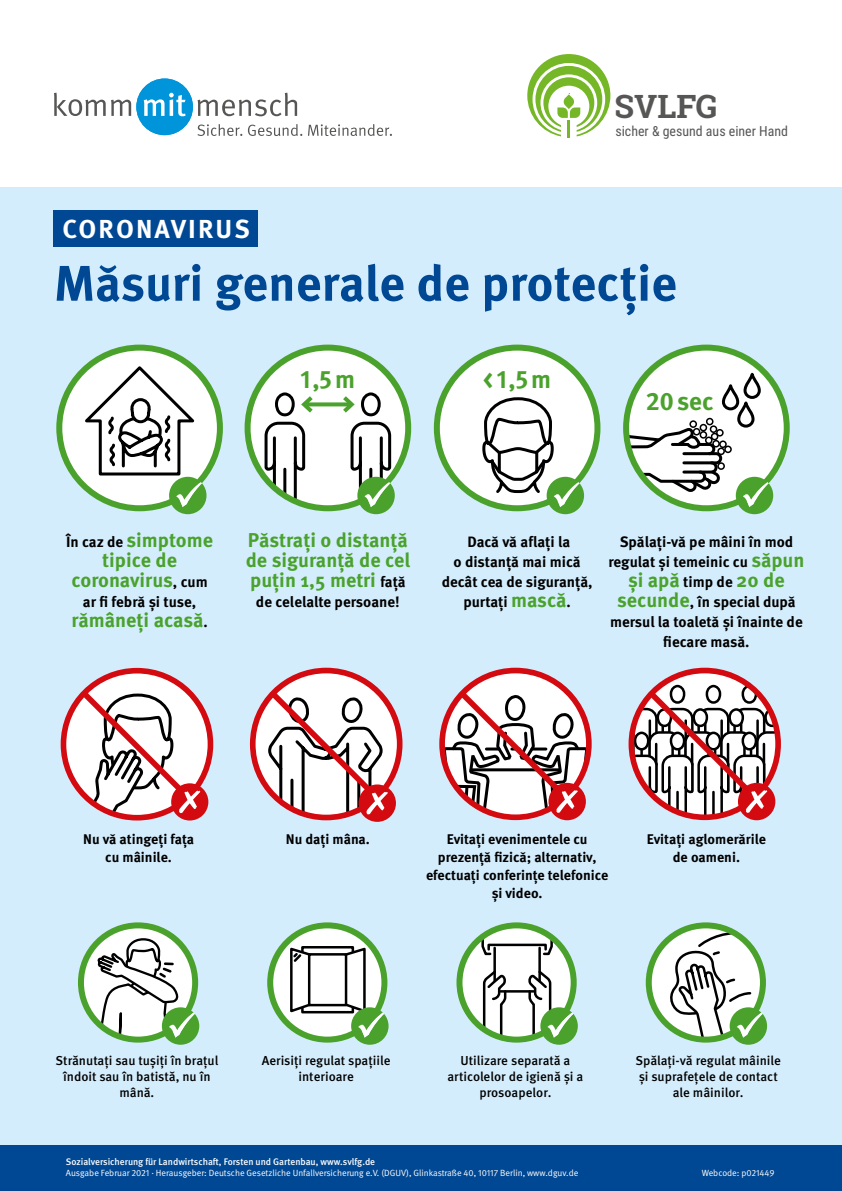
<style>
.page{position:relative;width:842px;height:1191px;background:#fff}
.page>*{position:absolute;margin:0;border:0;box-sizing:border-box;transform-origin:0 0}
.t1{font:700 50px "Meta Pro";color:#004893}
.t2{font:700 32.4px "Roboto Slab";color:#565655}
.t3{font:700 26px "Meta Pro";letter-spacing:.08em;color:#fff}
.t4{font:700 25.3px "DGUV Meta";letter-spacing:.06em;color:#4aa22c}
.t5{font:700 20px/20px "Meta Pro";color:#4aa22c}
.t6{font:700 15px/20px "Meta Pro";color:#000;text-align:center}
.t7{font:700 14px/18px "Meta Pro";color:#000;text-align:center}
.t8{font:13.9px "Roboto Condensed";color:#565655}
.t9{font:500 13px/16px "Meta Pro";color:#000;text-align:center}
.t10{font:500 9.5px "DGUV Meta";color:#fff}
.t11{font:9px "DGUV Meta";color:#fff}
.s1{font-size:15px;color:#000}
.s2{font-size:20px;color:#4aa22c}
</style>
<div class="page">
<div style="left:0;top:187px;width:842px;height:1004px;background:#d4edfc"></div>
<div style="left:0;top:1145px;width:842px;height:46px;background:#004893"></div>
<div style="left:136px;top:78px;width:57px;height:57px;background:#0095db;border-radius:50%"></div>
<svg style="left:54px;top:93px;width:77px;height:23px"></svg>
<svg style="left:144px;top:93px;width:42px;height:23px"></svg>
<svg style="left:197px;top:93px;width:100px;height:23px"></svg>
<svg style="left:197px;top:124px;width:45px;height:12px"></svg>
<svg style="left:248px;top:124px;width:54px;height:12px"></svg>
<svg style="left:308px;top:124px;width:84px;height:12px"></svg>
<svg style="left:631px;top:670px;width:147px;height:147px"></svg>
<div style="left:628px;top:667px;width:153px;height:153px;border:6px solid #d40a11;border-radius:50%"></div>
<div style="left:738px;top:783px;width:37px;height:37px;background:#d40a11;border-radius:50%"></div>
<svg style="left:631px;top:683px;width:147px;height:134px;background:#c1a1a4"></svg>
<div style="left:54px;top:210px;width:204px;height:37px;background:#004893"></div>
<div style="left:248px;top:347px;width:160px;height:161px;background:#fff;border-radius:50%"></div>
<div style="left:245px;top:344px;width:166px;height:167px;border:6px solid #4aa22c;border-radius:50%"></div>
<svg style="left:317px;top:402px;width:22px;height:4px"></svg>
<svg style="left:263px;top:392px;width:54px;height:109px"></svg>
<svg style="left:339px;top:392px;width:56px;height:122px"></svg>
<div style="left:626px;top:347px;width:161px;height:161px;background:#fff;border-radius:50%"></div>
<svg style="left:626px;top:425px;width:98px;height:69px"></svg>
<div style="left:705px;top:436px;width:7px;height:8px;border:2px solid #000;border-radius:50%"></div>
<div style="left:711px;top:433px;width:7px;height:7px;border:2px solid #000;border-radius:50%"></div>
<div style="left:716px;top:429px;width:8px;height:7px;border:2px solid #000;border-radius:50%"></div>
<div style="left:710px;top:425px;width:7px;height:8px;border:2px solid #000;border-radius:50%"></div>
<div style="left:717px;top:447px;width:8px;height:8px;border:2px solid #000;border-radius:50%"></div>
<div style="left:719px;top:440px;width:8px;height:8px;border:2px solid #000;border-radius:50%"></div>
<div style="left:724px;top:445px;width:8px;height:8px;border:2px solid #000;border-radius:50%"></div>
<div style="left:717px;top:462px;width:8px;height:8px;border:2px solid #000;border-radius:50%"></div>
<div style="left:699px;top:424px;width:8px;height:7px;border:2px solid #000;border-radius:50%"></div>
<div style="left:706px;top:418px;width:7px;height:7px;border:2px solid #000;border-radius:50%"></div>
<div style="left:689px;top:420px;width:8px;height:8px;border:2px solid #000;border-radius:50%"></div>
<div style="left:712px;top:440px;width:8px;height:7px;border:2px solid #000;border-radius:50%"></div>
<div style="left:699px;top:431px;width:8px;height:7px;border:2px solid #000;border-radius:50%"></div>
<div style="left:693px;top:428px;width:7px;height:7px;border:2px solid #000;border-radius:50%"></div>
<div style="left:623px;top:344px;width:167px;height:167px;border:6px solid #4aa22c;border-radius:50%"></div>
<div style="left:737px;top:401px;width:17px;height:26px;border:3px solid #000;border-radius:7px"></div>
<div style="left:722px;top:384px;width:17px;height:26px;border:3px solid #000;border-radius:7px"></div>
<div style="left:743px;top:373px;width:18px;height:26px;border:3px solid #000;border-radius:7px"></div>
<svg style="left:736px;top:477px;width:37px;height:37px"></svg>
<svg style="left:442px;top:670px;width:147px;height:147px"></svg>
<div style="left:439px;top:667px;width:153px;height:153px;border:6px solid #d40a11;border-radius:50%"></div>
<div style="left:548px;top:783px;width:38px;height:37px;background:#d40a11;border-radius:50%"></div>
<svg style="left:442px;top:683px;width:147px;height:129px;background:#cfb2b5"></svg>
<svg style="left:253px;top:670px;width:147px;height:147px;background:#f5cacc"></svg>
<div style="left:250px;top:667px;width:152px;height:153px;border:6px solid #d40a11;border-radius:50%"></div>
<div style="left:359px;top:784px;width:37px;height:38px;background:#d40a11;border-radius:50%"></div>
<svg style="left:265px;top:686px;width:123px;height:128px;background:#d9c1c2"></svg>
<svg style="left:63px;top:670px;width:147px;height:147px;background:#f5cbcd"></svg>
<div style="left:61px;top:668px;width:152px;height:152px;border:6px solid #d40a11;border-radius:50%"></div>
<div style="left:171px;top:783px;width:37px;height:37px;background:#d40a11;border-radius:50%"></div>
<svg style="left:77px;top:686px;width:123px;height:131px;background:#dcc2c3"></svg>
<svg style="left:81px;top:925px;width:114px;height:114px"></svg>
<div style="left:78px;top:922px;width:120px;height:120px;border:6px solid #4aa22c;border-radius:50%"></div>
<svg style="left:95px;top:927px;width:104px;height:117px;background:#bfd2be"></svg>
<svg style="left:649px;top:925px;width:114px;height:114px"></svg>
<div style="left:646px;top:922px;width:120px;height:120px;border:6px solid #4aa22c;border-radius:50%"></div>
<svg style="left:668px;top:930px;width:99px;height:114px;background:#bed0bc"></svg>
<div style="left:459px;top:925px;width:115px;height:114px;background:#fff;border-radius:50%"></div>
<hr style="left:538px;top:948px;width:3px;height:33px;background:#000">
<svg style="left:482px;top:971px;width:26px;height:67px"></svg>
<hr style="left:501px;top:990px;width:33px;height:2px;background:#000">
<hr style="left:493px;top:948px;width:3px;height:33px;background:#000">
<svg style="left:480px;top:936px;width:13px;height:20px"></svg>
<svg style="left:542px;top:936px;width:12px;height:20px"></svg>
<div style="left:487px;top:943px;width:60px;height:7px;border:2px solid #000"></div>
<div style="left:456px;top:922px;width:121px;height:120px;border:6px solid #4aa22c;border-radius:50%"></div>
<svg style="left:521px;top:968px;width:57px;height:76px"></svg>
<svg style="left:270px;top:925px;width:114px;height:114px;background:#e5f1e0"></svg>
<div style="left:302px;top:947px;width:51px;height:65px;background:#fff"></div>
<div style="left:301px;top:946px;width:53px;height:67px;border:2px solid #000"></div>
<svg style="left:289px;top:945px;width:23px;height:69px"></svg>
<div style="left:309px;top:954px;width:37px;height:51px;background:#fff"></div>
<div style="left:308px;top:953px;width:39px;height:53px;border:2px solid #000"></div>
<div style="left:267px;top:922px;width:120px;height:120px;border:6px solid #4aa22c;border-radius:50%"></div>
<svg style="left:343px;top:945px;width:46px;height:99px"></svg>
<svg style="left:59px;top:347px;width:161px;height:161px;background:#dbecd6"></svg>
<div style="left:56px;top:344px;width:167px;height:167px;border:6px solid #4aa22c;border-radius:50%"></div>
<svg style="left:79px;top:344px;width:127px;height:171px;background:#cbd8cc"></svg>
<div style="left:437px;top:347px;width:160px;height:161px;background:#fff;border-radius:50%"></div>
<div style="left:434px;top:344px;width:166px;height:167px;border:6px solid #4aa22c;border-radius:50%"></div>
<svg style="left:481px;top:397px;width:103px;height:117px"></svg>
<svg style="left:527px;top:54px;width:83px;height:83px"></svg>
<h3 class="t3" style="left:62px;top:209px;width:189px">CORONAVIRUS</h3>
<h2 class="t2" style="left:614px;top:84px;width:104px">SVLFG</h2>
<p class="t8" style="left:615px;top:121px;width:174px">sicher &amp; gesund aus einer Hand</p>
<h1 class="t1" style="left:54px;top:244px;width:625px">Măsuri generale de protecție</h1>
<h3 class="t4" style="left:301px;top:364px;width:56px">1,5m</h3>
<h3 class="t4" style="left:483px;top:364px;width:70px">&lt; 1,5m</h3>
<h3 class="t4" style="left:646px;top:386px;width:69px">20sec</h3>
<h3 class="t5" style="left:66px;top:528px;width:149px;text-align:center"><span class="s1">În caz de</span> simptome tipice de coronavirus<span class="s1">, cum</span></h3>
<p class="t6" style="left:83px;top:590px;width:115px">ar fi febră și tuse,</p>
<h3 class="t5" style="left:71px;top:608px;width:138px">rămâneţi acasă<span class="s1">.</span></h3>
<h3 class="t5" style="left:246px;top:528px;width:166px">Păstrați o distanță de siguranţă de cel puțin 1,5 metri <span class="s1">față</span></h3>
<p class="t6" style="left:256px;top:590px;width:145px">de celelalte persoane!</p>
<p class="t6" style="left:442px;top:531px;width:152px">Dacă vă aflaţi la<br>o distanţă mai mică decât cea de siguranţă, purtați <span class="s2">mască</span>.</p>
<p class="t6" style="left:608px;top:531px;width:197px">Spălați-vă pe mâini în mod regulat și temeinic cu <span class="s2">săpun</span></p>
<h3 class="t5" style="left:628px;top:569px;width:158px">și apă <span class="s1">timp de</span> 20 de</h3>
<p class="t6" style="left:610px;top:591px;width:194px"><span class="s2">secunde</span>, în special după mersul la toaletă și înainte de fiecare masă.</p>
<p class="t7" style="left:286px;top:829px;width:86px">Nu dați mâna.</p>
<p class="t7" style="left:83px;top:829px;width:112px">Nu vă atingeți fața cu mâinile.</p>
<p class="t7" style="left:426px;top:829px;width:184px">Evitaţi evenimentele cu prezenţă fizică; alternativ, efectuaţi conferinţe telefonice și video.</p>
<p class="t7" style="left:647px;top:829px;width:121px">Evitaţi aglomerările de oameni.</p>
<p class="t9" style="left:56px;top:1052px;width:164px">Strănutați sau tușiți în brațul îndoit sau în batistă, nu în mână.</p>
<p class="t9" style="left:635px;top:1052px;width:147px">Spălaţi-vă regulat mâinile și suprafeţele de contact ale mâinilor.</p>
<p class="t9" style="left:447px;top:1052px;width:137px">Utilizare separată a articolelor de igienă și a prosoapelor.</p>
<p class="t9" style="left:262px;top:1052px;width:130px">Aerisiți regulat spațiile interioare</p>
<p class="t10" style="left:66px;top:1156px;width:311px">Sozialversicherung für Landwirtschaft, Forsten und Gartenbau, www.svlfg.de</p>
<p class="t11" style="left:66px;top:1167px;width:514px">Ausgabe Februar 2021 · Herausgeber: Deutsche Gesetzliche Unfallversicherung e.V. (DGUV), Glinkastraße 40, 10117 Berlin, www.dguv.de</p>
<p class="t11" style="left:702px;top:1167px;width:74px">Webcode: p021449</p>
</div>
